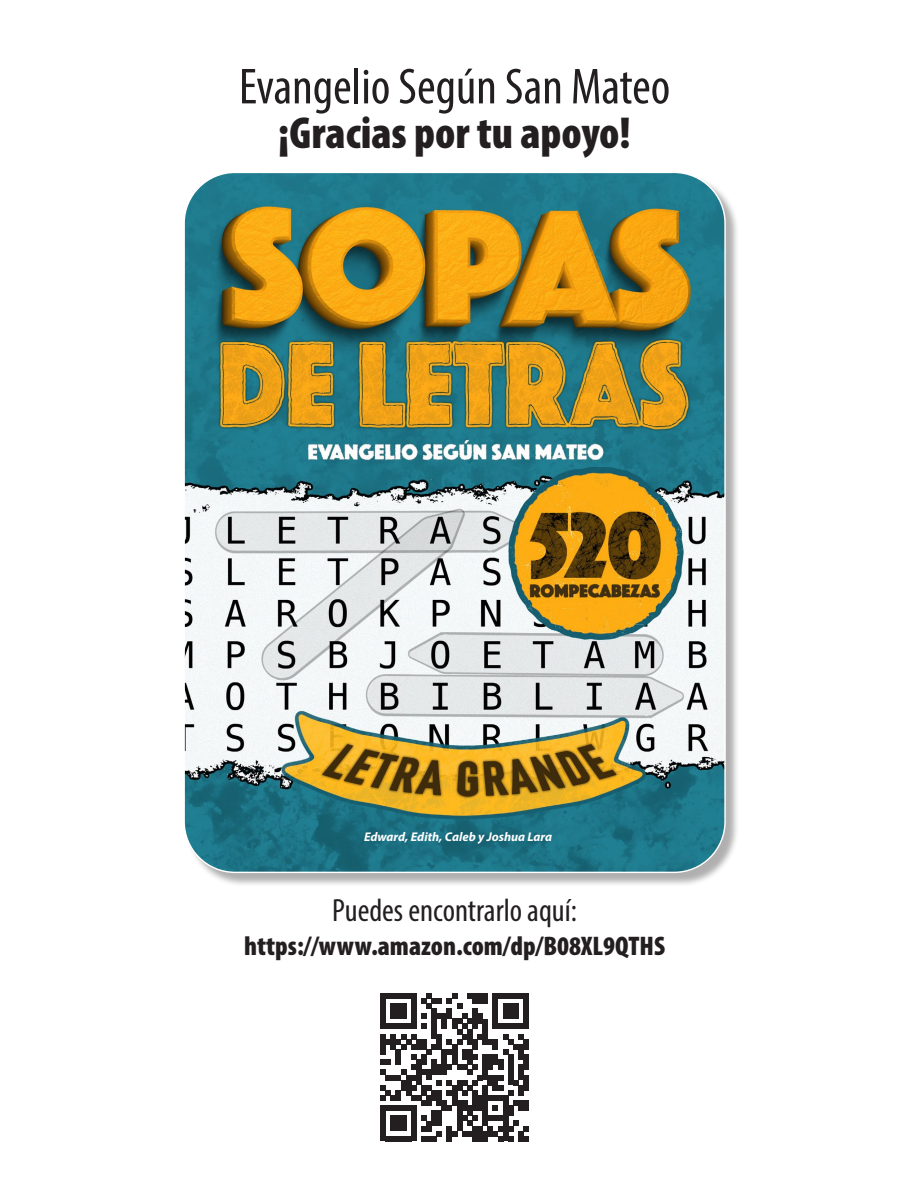
<style>
.page{position:relative;width:918px;height:1188px;background:#fff}
.page>*{position:absolute;margin:0;border:0;box-sizing:border-box;transform-origin:0 0}
.t1{font:condensed 51px "Myriad Pro";color:#231f20}
.t2{font:900 condensed 45px "Myriad Pro";color:#231f20}
.t3{font:condensed 32.25px "Myriad Pro";color:#231f20}
.t4{font:900 condensed 27px "Myriad Pro";color:#231f20}
.t5{font:italic 700 12.6px "Myriad Pro";color:#fff}
</style>
<div class="page">
<div style="left:185px;top:173px;width:554px;height:714px;background:#231f20;opacity:.36"></div>
<img style="left:185px;top:173px;width:540px;height:699px">
<svg style="left:381px;top:993px;width:148px;height:148px"></svg>
<p class="t1" style="left:239px;top:56px;width:433px">Evangelio Según San Mateo</p>
<p class="t2" style="left:278px;top:105px;width:354px">¡Gracias por tu apoyo!</p>
<p class="t5" style="left:364px;top:829px;width:190px">Edward, Edith, Caleb y Joshua Lara</p>
<p class="t3" style="left:332px;top:891px;width:246px">Puedes encontrarlo aquí:</p>
<p class="t4" style="left:244px;top:929px;width:422px">https://www.amazon.com/dp/B08XL9QTHS</p>
</div>
